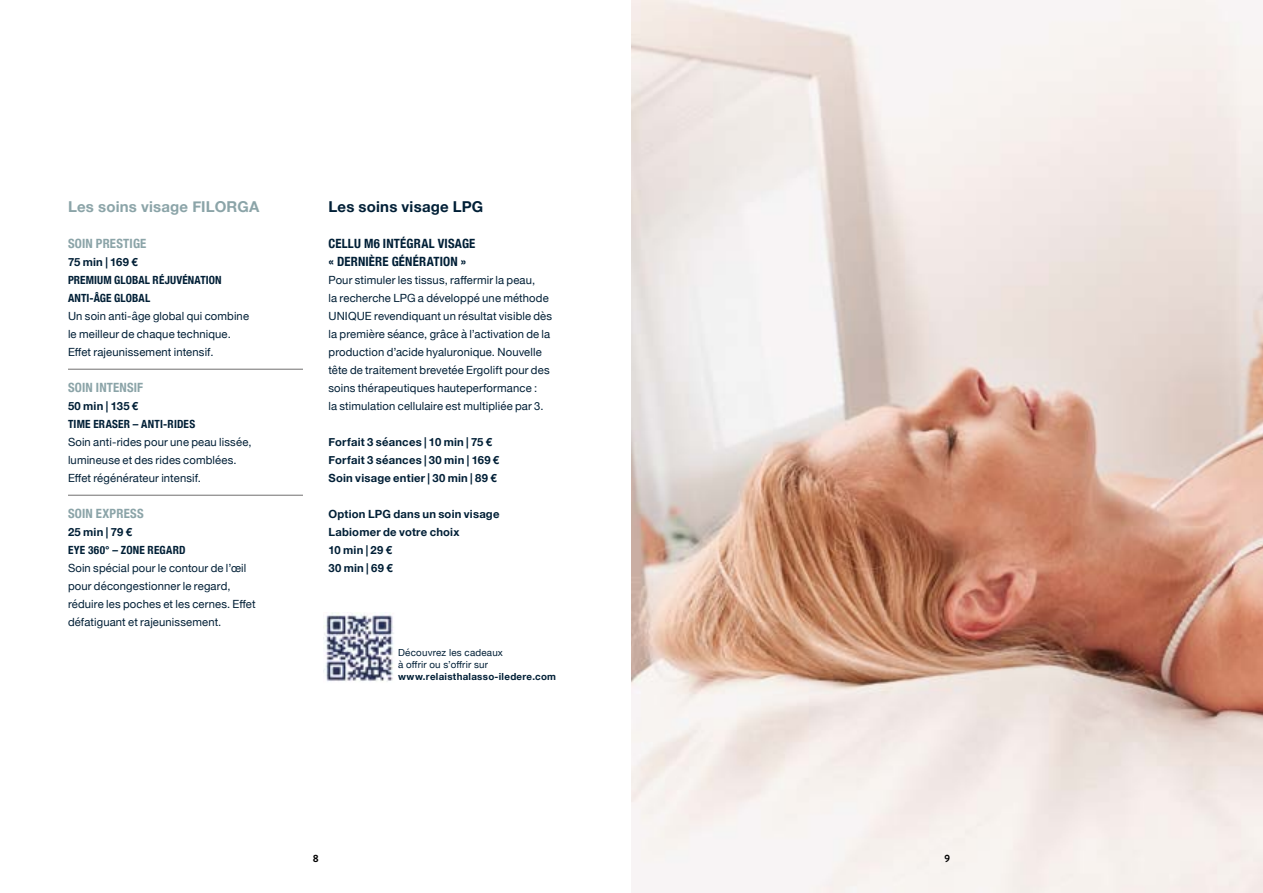
<style>
.page{position:relative;width:1263px;height:893px;background:#fff}
.page>*{position:absolute;margin:0;border:0;box-sizing:border-box;transform-origin:0 0}
.t1{font:700 15px "Helvetica Neue";letter-spacing:.01em;color:#8ba4a8}
.t2{font:700 15px "Helvetica Neue";letter-spacing:.015em;color:#001f36}
.t3{font:700 condensed 12.75px/18px "Helvetica Neue";letter-spacing:.015em;color:#001f36}
.t4{font:700 condensed 12.75px "Helvetica Neue";letter-spacing:.015em;color:#8ba4a8}
.t5{font:11.25px/18px "Helvetica Neue";letter-spacing:.01em;color:#001f36}
.t6{font:700 11.25px/18px "Helvetica Neue";letter-spacing:.02em;color:#001f36}
.t7{font:700 condensed 11.25px/18px "Helvetica Neue";letter-spacing:.015em;color:#001f36}
.t8{font:700 10.5px "Brandon Grotesque";color:#000}
.t9{font:9.75px/12px "Helvetica Neue";letter-spacing:.02em;color:#001f36}
.t10{font:700 9.75px "Helvetica Neue";letter-spacing:.03em;color:#001f36}
</style>
<div class="page">
<img style="left:631px;top:0;width:632px;height:893px">
<hr style="left:68px;top:369px;width:235px;height:1px;background:#706f6f">
<hr style="left:68px;top:495px;width:235px;height:1px;background:#706f6f">
<img style="left:324px;top:612px;width:70px;height:70px">
<h1 class="t1" style="left:68px;top:195px;width:193px">Les soins visage FILORGA</h1>
<h1 class="t2" style="left:328px;top:195px;width:156px">Les soins visage LPG</h1>
<p class="t4" style="left:68px;top:233px;width:80px">SOIN PRESTIGE</p>
<p class="t6" style="left:68px;top:253px;width:71px">75 min | 169 €</p>
<p class="t7" style="left:68px;top:270px;width:155px">PREMIUM GLOBAL RÉJUVÉNATION<br>ANTI-ÂGE GLOBAL</p>
<p class="t5" style="left:68px;top:308px;width:182px">Un soin anti-âge global qui combine le meilleur de chaque technique.<br>Effet rajeunissement intensif.</p>
<p class="t4" style="left:68px;top:377px;width:77px">SOIN INTENSIF</p>
<p class="t6" style="left:68px;top:397px;width:72px">50 min | 135 €</p>
<p class="t7" style="left:68px;top:414px;width:129px">TIME ERASER – ANTI-RIDES</p>
<p class="t5" style="left:68px;top:434px;width:185px">Soin anti-rides pour une peau lissée, lumineuse et des rides comblées.<br>Effet régénérateur intensif.</p>
<p class="t4" style="left:68px;top:503px;width:77px">SOIN EXPRESS</p>
<p class="t6" style="left:68px;top:523px;width:65px">25 min | 79 €</p>
<p class="t7" style="left:68px;top:540px;width:119px">EYE 360° – ZONE REGARD</p>
<p class="t5" style="left:68px;top:560px;width:189px">Soin spécial pour le contour de l’œil pour décongestionner le regard, réduire les poches et les cernes. Effet défatiguant et rajeunissement.</p>
<p class="t9" style="left:398px;top:647px;width:106px">Découvrez les cadeaux à offrir ou s’offrir sur</p>
<p class="t10" style="left:398px;top:669px;width:159px">www.relaisthalasso-iledere.com</p>
<p class="t3" style="left:328px;top:234px;width:148px">CELLU M6 INTÉGRAL VISAGE « DERNIÈRE GÉNÉRATION »</p>
<p class="t5" style="left:328px;top:272px;width:225px">Pour stimuler les tissus, raffermir la peau,<br>la recherche LPG a développé une méthode UNIQUE revendiquant un résultat visible dès la première séance, grâce à l’activation de la production d’acide hyaluronique. Nouvelle tête de traitement brevetée Ergolift pour des soins thérapeutiques hauteperformance :<br>la stimulation cellulaire est multipliée par 3.</p>
<p class="t6" style="left:328px;top:433px;width:172px">Forfait 3 séances | 10 min | 75 €<br>Forfait 3 séances | 30 min | 169 €<br>Soin visage entier | 30 min | 89 €</p>
<p class="t6" style="left:328px;top:505px;width:172px">Option LPG dans un soin visage<br>Labiomer de votre choix<br>10 min | 29 €<br>30 min | 69 €</p>
<p class="t8" style="left:313px;top:850px;width:7px">8</p>
<p class="t8" style="left:944px;top:850px;width:7px">9</p>
</div>
